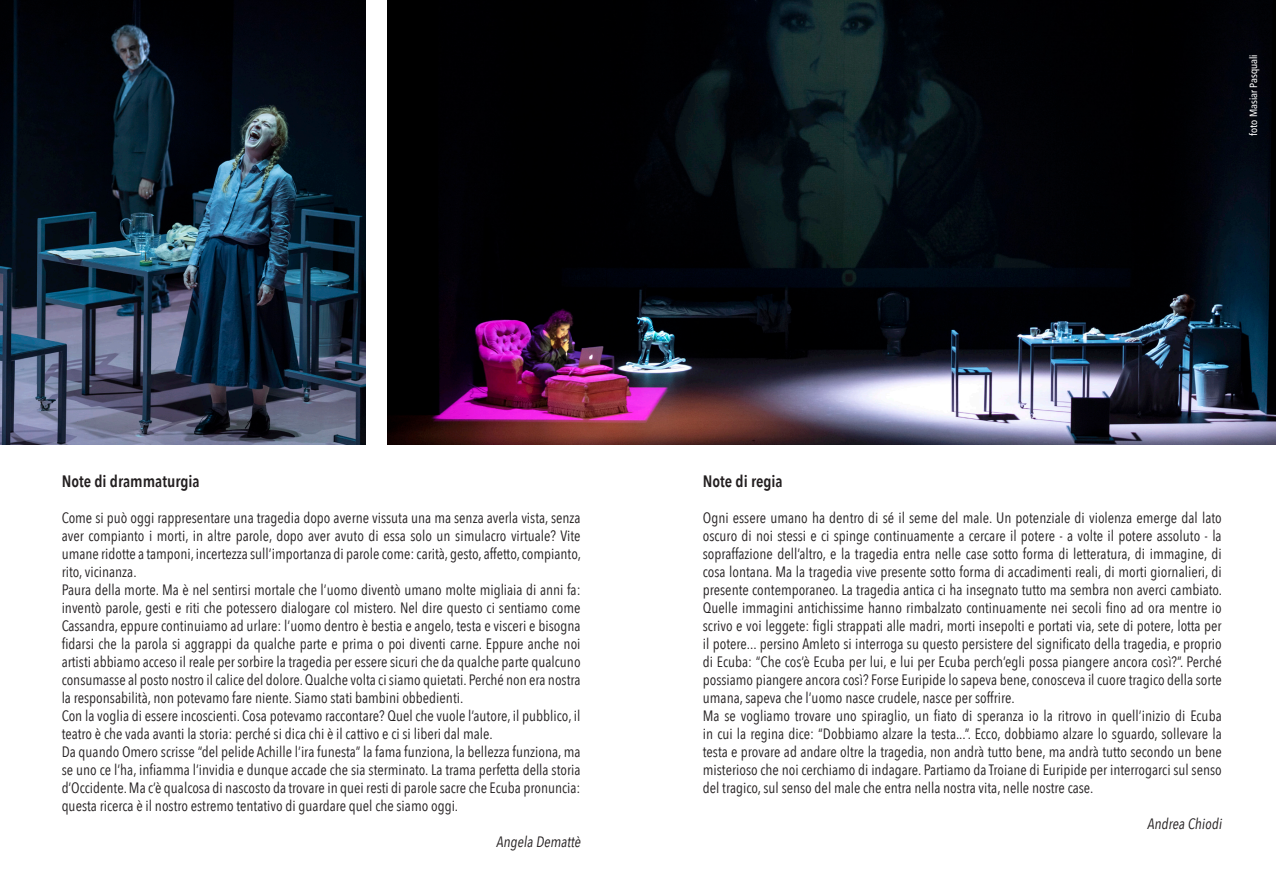
<style>
.page{position:relative;width:1276px;height:893px;background:#fff}
.page>*{position:absolute;margin:0;border:0;box-sizing:border-box;transform-origin:0 0}
.t1{font:600 16.5px "Avenir Next Condensed";color:#231f20}
.t2{font:15px/18px "Avenir Next Condensed";color:#231f20;text-align:justify}
.t3{font:condensed 10.5px "Frutiger LT Std";color:#fff}
</style>
<div class="page">
<img style="left:387px;top:0;width:889px;height:444px">
<img style="left:0;top:0;width:366px;height:444px">
<p class="t3" style="left:1247px;top:136px;width:83px;rotate:-90deg">foto Masiar Pasquali</p>
<p class="t1" style="left:62px;top:467px;width:140px">Note di drammaturgia</p>
<p class="t2" style="left:62px;top:508px;width:521px">Come si può oggi rappresentare una tragedia dopo averne vissuta una ma senza averla vista, senza aver compianto i morti, in altre parole, dopo aver avuto di essa solo un simulacro virtuale? Vite umane ridotte a tamponi, incertezza sull’importanza di parole come: carità, gesto, affetto, compianto, rito, vicinanza.</p>
<p class="t2" style="left:62px;top:580px;width:520px">Paura della morte. Ma è nel sentirsi mortale che l’uomo diventò umano molte migliaia di anni fa: inventò parole, gesti e riti che potessero dialogare col mistero. Nel dire questo ci sentiamo come Cassandra, eppure continuiamo ad urlare: l’uomo dentro è bestia e angelo, testa e visceri e bisogna fidarsi che la parola si aggrappi da qualche parte e prima o poi diventi carne. Eppure anche noi artisti abbiamo acceso il reale per sorbire la tragedia per essere sicuri che da qualche parte qualcuno consumasse al posto nostro il calice del dolore. Qualche volta ci siamo quietati. Perché non era nostra la responsabilità, non potevamo fare niente. Siamo stati bambini obbedienti.</p>
<p class="t2" style="left:62px;top:706px;width:520px">Con la voglia di essere incoscienti. Cosa potevamo raccontare? Quel che vuole l’autore, il pubblico, il teatro è che vada avanti la storia: perché si dica chi è il cattivo e ci si liberi dal male.</p>
<p class="t2" style="left:62px;top:742px;width:520px">Da quando Omero scrisse “del pelide Achille l’ira funesta” la fama funziona, la bellezza funziona, ma se uno ce l’ha, infiamma l’invidia e dunque accade che sia sterminato. La trama perfetta della storia d’Occidente. Ma c’è qualcosa di nascosto da trovare in quei resti di parole sacre che Ecuba pronuncia: questa ricerca è il nostro estremo tentativo di guardare quel che siamo oggi.</p>
<p class="t2" style="left:496px;top:832px;width:89px">AngelaDemattè</p>
<p class="t1" style="left:703px;top:467px;width:81px">Note di regia</p>
<p class="t2" style="left:703px;top:508px;width:521px">Ogni essere umano ha dentro di sé il seme del male. Un potenziale di violenza emerge dal lato oscuro di noi stessi e ci spinge continuamente a cercare il potere - a volte il potere assoluto - la sopraffazione dell’altro, e la tragedia entra nelle case sotto forma di letteratura, di immagine, di cosa lontana. Ma la tragedia vive presente sotto forma di accadimenti reali, di morti giornalieri, di presente contemporaneo. La tragedia antica ci ha insegnato tutto ma sembra non averci cambiato.<br>Quelle immagini antichissime hanno rimbalzato continuamente nei secoli fino ad ora mentre io scrivo e voi leggete: figli strappati alle madri, morti insepolti e portati via, sete di potere, lotta per il potere... persino Amleto si interroga su questo persistere del significato della tragedia, e proprio di Ecuba: “Che cos’è Ecuba per lui, e lui per Ecuba perch’egli possa piangere ancora così?”. Perché possiamo piangere ancora così? Forse Euripide lo sapeva bene, conosceva il cuore tragico della sorte umana, sapeva che l’uomo nasce crudele, nasce per soffrire.</p>
<p class="t2" style="left:703px;top:706px;width:520px">Ma se vogliamo trovare uno spiraglio, un fiato di speranza io la ritrovo in quell’inizio di Ecuba in cui la regina dice: “Dobbiamo alzare la testa...”. Ecco, dobbiamo alzare lo sguardo, sollevare la testa e provare ad andare oltre la tragedia, non andrà tutto bene, ma andrà tutto secondo un bene misterioso che noi cerchiamo di indagare. Partiamo da Troiane di Euripide per interrogarci sul senso del tragico, sul senso del male che entra nella nostra vita, nelle nostre case.</p>
<p class="t2" style="left:1147px;top:814px;width:79px">AndreaChiodi</p>
</div>
